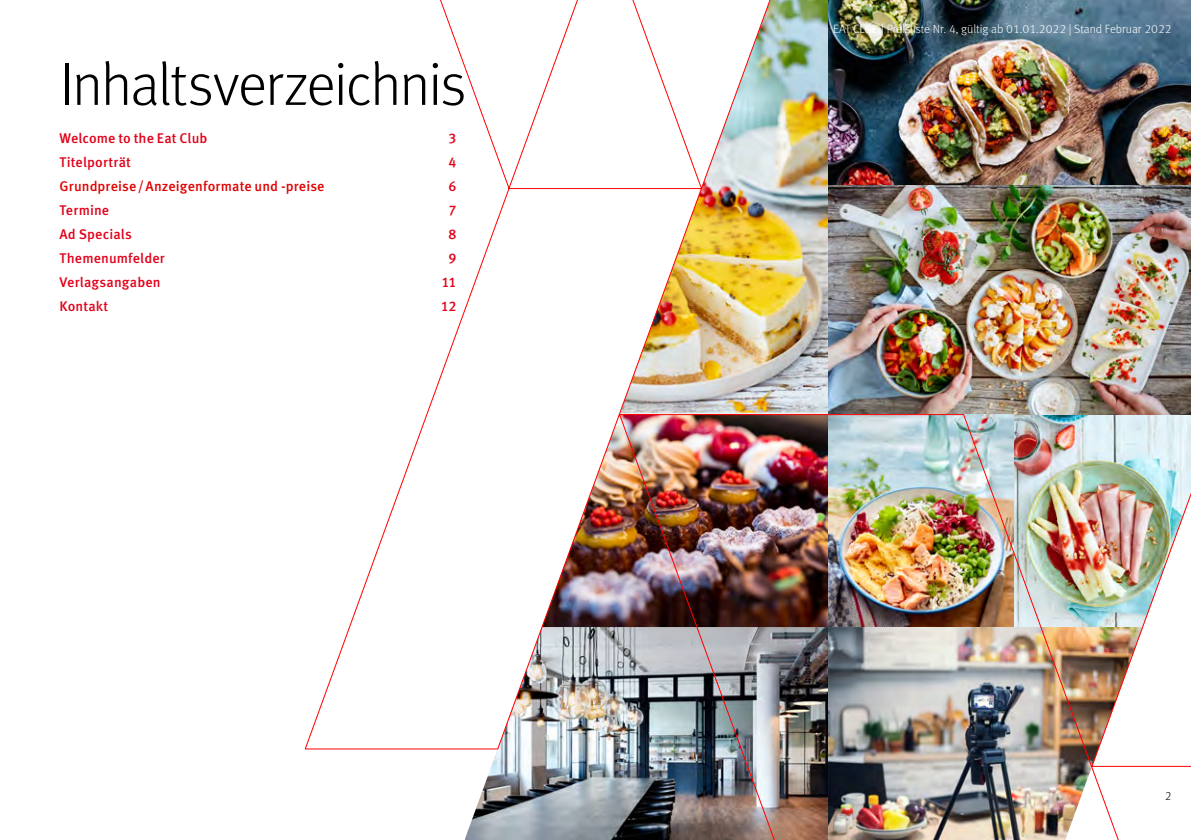
<style>
.page{position:relative;width:1191px;height:840px;background:#fff}
.page>*{position:absolute;margin:0;border:0;box-sizing:border-box;transform-origin:0 0}
.t1{font:300 60px "Meta Tab Pro";letter-spacing:-.03em;color:#000}
.t2{font:500 14px "Meta Tab Pro";letter-spacing:.005em;color:#e2001a}
.t3{font:500 14px "Meta Tab Pro";letter-spacing:.005em;color:#e10000}
.t4{font:300 12px "Meta Tab Pro";color:#fff}
.t5{font:300 12px "Meta Tab Pro";color:#000}
</style>
<div class="page">
<img style="left:304px;top:0;width:887px;height:839px">
<h1 class="t1" style="left:60px;top:41px;width:408px">Inhaltsverzeichnis</h1>
<p class="t2" style="left:60px;top:127px;width:149px">Welcome to the Eat Club</p>
<p class="t2" style="left:448px;top:127px;width:9px">3</p>
<p class="t2" style="left:60px;top:151px;width:73px">Titelporträt</p>
<p class="t2" style="left:448px;top:151px;width:9px">4</p>
<p class="t3" style="left:60px;top:175px;width:266px">Grundpreise/Anzeigenformate und -preise</p>
<p class="t2" style="left:448px;top:175px;width:9px">6</p>
<p class="t2" style="left:60px;top:199px;width:51px">Termine</p>
<p class="t2" style="left:448px;top:199px;width:9px">7</p>
<p class="t2" style="left:60px;top:223px;width:74px">Ad Specials</p>
<p class="t2" style="left:448px;top:223px;width:9px">8</p>
<p class="t2" style="left:60px;top:247px;width:107px">Themenumfelder</p>
<p class="t2" style="left:448px;top:247px;width:9px">9</p>
<p class="t2" style="left:60px;top:271px;width:103px">Verlagsangaben</p>
<p class="t2" style="left:441px;top:271px;width:17px">11</p>
<p class="t2" style="left:60px;top:295px;width:50px">Kontakt</p>
<p class="t2" style="left:441px;top:295px;width:17px">12</p>
<p class="t4" style="left:833px;top:20px;width:340px">EAT CLUB | Preisliste Nr. 4, gültig ab 01.01.2022 | Stand Februar 2022</p>
<p class="t5" style="left:1164px;top:787px;width:8px">2</p>
</div>
